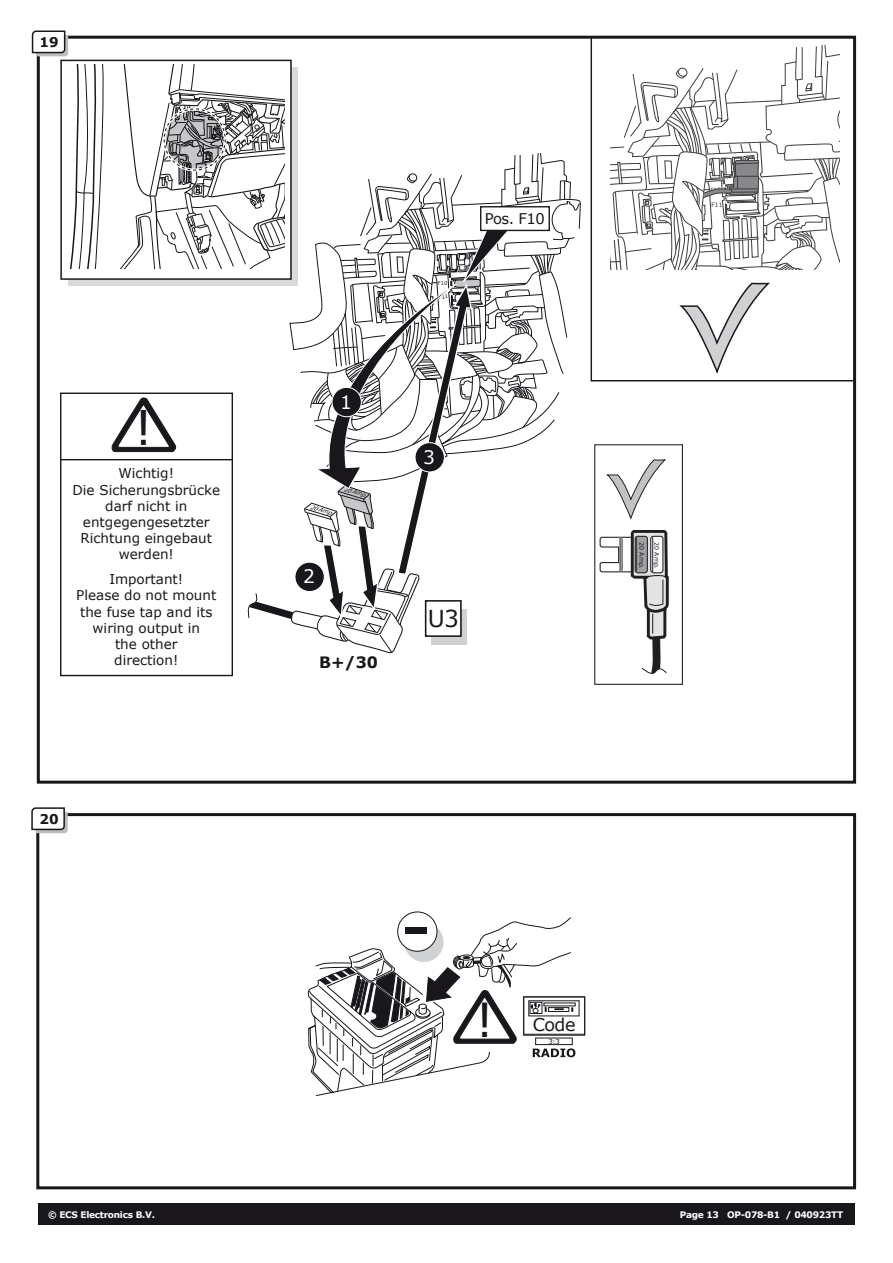
<style>
.page{position:relative;width:893px;height:1263px;background:#fff}
.page>*{position:absolute;margin:0;border:0;box-sizing:border-box;transform-origin:0 0}
.t1{font:47.7px "Verdana";color:#1a171c}
.t2{font:46.8px "Verdana";color:#1a171c}
.t3{font:23.4px "Verdana";color:#1a171c}
.t4{font:18.6px "Verdana";color:#fff}
.t5{font:17.55px "Verdana";color:#1a171c}
.t6{font:700 15.75px "Verdana";color:#1a171c}
.t7{font:14.7px "Verdana";letter-spacing:-.03em;color:#1a171c}
.t8{font:13.5px/16.2px "Verdana";color:#1a171c;text-align:center}
.t9{font:700 13.5px "Verdana";color:#1a171c}
.t10{font:700 9px "Verdana";letter-spacing:-.03em;color:#fff}
.t11{font:6.9px "Verdana";color:#1a171c}
.t12{font:italic 6.75px "Myriad Pro";color:#1a171c}
.t13{font:6.15px "Verdana";color:#1a171c}
</style>
<div class="page">
<div style="left:38px;top:1203px;width:817px;height:21px;background:#1a171c"></div>
<svg style="left:31px;top:30px;width:37px;height:26px"></svg>
<div style="left:36px;top:813px;width:820px;height:376px;border:3px solid #1a171c"></div>
<svg style="left:31px;top:807px;width:37px;height:26px"></svg>
<hr style="left:61px;top:459px;width:171px;height:1px;background:#1a171c">
<svg style="left:590px;top:36px;width:265px;height:346px"></svg>
<div style="left:60px;top:60px;width:232px;height:220px;background:#fff;border:2px solid #1a171c"></div>
<div style="left:594px;top:444px;width:89px;height:241px;background:#fff;border:1px solid #211e1f"></div>
<svg style="left:599px;top:530px;width:70px;height:155px"></svg>
<svg style="left:606px;top:459px;width:60px;height:60px"></svg>
<div style="left:523px;top:996px;width:62px;height:39px;border:1px solid #1a171c"></div>
<svg style="left:398px;top:912px;width:39px;height:39px"></svg>
<div style="left:397px;top:912px;width:40px;height:39px;border:1px solid #1a171c;border-radius:50%"></div>
<svg style="left:308px;top:917px;width:267px;height:179px"></svg>
<svg style="left:68px;top:64px;width:513px;height:591px"></svg>
<svg style="left:610px;top:44px;width:229px;height:226px"></svg>
<p class="t9" style="left:39px;top:33px;width:21px">19</p>
<h1 class="t1" style="left:134px;top:395px;width:20px">!</h1>
<p class="t8" style="left:72px;top:465px;width:149px">Wichtig!<br>Die Sicherungsbrücke darf nicht in entgegengesetzter<br>Richtung eingebaut werden!</p>
<p class="t8" style="left:76px;top:571px;width:142px">Important!<br>Please do not mount the fuse tap and its wiring output in<br>the other<br>direction!</p>
<p class="t9" style="left:39px;top:810px;width:21px">20</p>
<p class="t7" style="left:485px;top:209px;width:61px">Pos. F10</p>
<h3 class="t4" style="left:340px;top:389px;width:13px">1</h3>
<p class="t12" style="left:312px;top:503px;width:25px;rotate:16deg">20 Amp.</p>
<p class="t12" style="left:345px;top:485px;width:25px;rotate:16deg">20 Amp.</p>
<h3 class="t4" style="left:303px;top:564px;width:13px">2</h3>
<p class="t6" style="left:319px;top:651px;width:60px">B+/30</p>
<h3 class="t4" style="left:423px;top:444px;width:13px">3</h3>
<h3 class="t3" style="left:428px;top:602px;width:33px">U3</h3>
<p class="t13" style="left:646px;top:542px;width:28px;rotate:90deg">20 Amp.</p>
<p class="t13" style="left:661px;top:542px;width:28px;rotate:90deg">20 Amp.</p>
<h2 class="t2" style="left:476px;top:987px;width:20px">!</h2>
<p class="t5" style="left:533px;top:1012px;width:44px">Code</p>
<p class="t11" style="left:548px;top:1036px;width:13px">3:3</p>
<p class="t10" style="left:48px;top:1208px;width:108px">© ECS Electronics B.V.</p>
<p class="t10" style="left:680px;top:1208px;width:165px">Page 13 OP-078-B1 / 040923TT</p>
</div>
